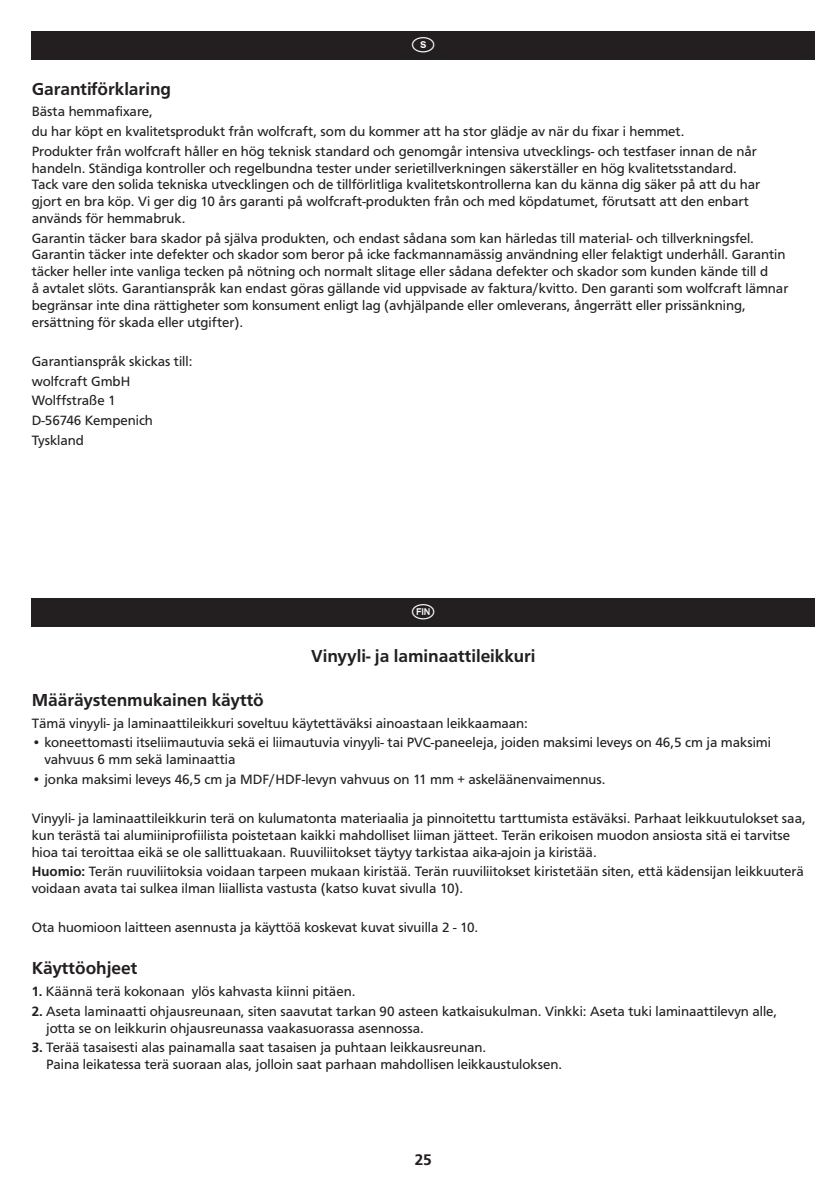
<style>
.page{position:relative;width:840px;height:1191px;background:#fff}
.page>*{position:absolute;margin:0;border:0;box-sizing:border-box;transform-origin:0 0}
.t1{font:24px "Laenderkennzeichen";color:#fff}
.t2{font:500 18px "F015 T";color:#231f20}
.t3{font:500 16px "F015 T";color:#231f20}
.t4{font:14px/16.8px "F015 T";color:#231f20}
.s1{font-weight:500}
</style>
<div class="page">
<div style="left:32px;top:32px;width:782px;height:28px;background:#231f20"></div>
<div style="left:32px;top:599px;width:782px;height:28px;background:#231f20"></div>
<h1 class="t1" style="left:410px;top:32px;width:27px">S</h1>
<p class="t2" style="left:32px;top:82px;width:141px">Garantiförklaring</p>
<p class="t4" style="left:32px;top:103px;width:726px;line-height:19.6px">Bästa hemmafixare,<br>du har köpt en kvalitetsprodukt från wolfcraft, som du kommer att ha stor glädje av när du fixar i hemmet.<br>Produkter från wolfcraft håller en hög teknisk standard och genomgår intensiva utvecklings- och testfaser innan de når</p>
<p class="t4" style="left:32px;top:161px;width:729px">handeln. Ständiga kontroller och regelbundna tester under serietillverkningen säkerställer en hög kvalitetsstandard.<br>Tack vare den solida tekniska utvecklingen och de tillförlitliga kvalitetskontrollerna kan du känna dig säker på att du har gjort en bra köp. Vi ger dig 10 års garanti på wolfcraft-produkten från och med köpdatumet, förutsatt att den enbart används för hemmabruk.</p>
<p class="t4" style="left:32px;top:231px;width:757px">Garantin täcker bara skador på själva produkten, och endast sådana som kan härledas till material- och tillverkningsfel.<br>Garantin täcker inte defekter och skador som beror på icke fackmannamässig användning eller felaktigt underhåll. Garantin täcker heller inte vanliga tecken på nötning och normalt slitage eller sådana defekter och skador som kunden kände till d<br>å avtalet slöts. Garantianspråk kan endast göras gällande vid uppvisade av faktura/kvitto. Den garanti som wolfcraft lämnar begränsar inte dina rättigheter som konsument enligt lag (avhjälpande eller omleverans, ångerrätt eller prissänkning, ersättning för skada eller utgifter).</p>
<p class="t4" style="left:32px;top:352px;width:162px;line-height:19.6px">Garantianspråk skickas till: wolfcraft GmbH<br>Wolffstraße 1<br>D-56746 Kempenich<br>Tyskland</p>
<h1 class="t1" style="left:410px;top:599px;width:27px">q</h1>
<p class="t2" style="left:311px;top:649px;width:226px">Vinyyli- ja laminaattileikkuri</p>
<p class="t2" style="left:32px;top:693px;width:233px">Määräystenmukainen käyttö</p>
<p class="t4" style="left:32px;top:715px;width:497px">Tämä vinyyli- ja laminaattileikkuri soveltuu käytettäväksi ainoastaan leikkaamaan:</p>
<p class="t4" style="left:44px;top:735px;width:727px;text-indent:-13px">• koneettomasti itseliimautuvia sekä ei liimautuvia vinyyli- tai PVC-paneeleja, joiden maksimi leveys on 46,5 cm ja maksimi vahvuus 6 mm sekä laminaattia</p>
<p class="t4" style="left:32px;top:772px;width:575px">• jonka maksimi leveys 46,5 cm ja MDF/HDF-levyn vahvuus on 11 mm + askeläänenvaimennus.</p>
<p class="t4" style="left:32px;top:811px;width:775px">Vinyyli- ja laminaattileikkurin terä on kulumatonta materiaalia ja pinnoitettu tarttumista estäväksi. Parhaat leikkuutulokset saa, kun terästä tai alumiiniprofiilista poistetaan kaikki mahdolliset liiman jätteet. Terän erikoisen muodon ansiosta sitä ei tarvitse hioa tai teroittaa eikä se ole sallittuakaan. Ruuviliitokset täytyy tarkistaa aika-ajoin ja kiristää.</p>
<p class="t4" style="left:32px;top:864px;width:773px"><span class="s1">Huomio:</span> Terän ruuviliitoksia voidaan tarpeen mukaan kiristää. Terän ruuviliitokset kiristetään siten, että kädensijan leikkuuterä voidaan avata tai sulkea ilman liiallista vastusta (katso kuvat sivulla 10).</p>
<p class="t4" style="left:32px;top:920px;width:448px">Ota huomioon laitteen asennusta ja käyttöä koskevat kuvat sivuilla 2 - 10.</p>
<p class="t2" style="left:32px;top:961px;width:107px">Käyttöohjeet</p>
<p class="t4" style="left:32px;top:984px;width:325px"><span class="s1">1.</span> Käännä terä kokonaan ylös kahvasta kiinni pitäen.</p>
<p class="t4" style="left:46px;top:1003px;width:732px;text-indent:-14px"><span class="s1">2.</span> Aseta laminaatti ohjausreunaan, siten saavutat tarkan 90 asteen katkaisukulman. Vinkki: Aseta tuki laminaattilevyn alle, jotta se on leikkurin ohjausreunassa vaakasuorassa asennossa.</p>
<p class="t4" style="left:46px;top:1040px;width:517px;text-indent:-14px"><span class="s1">3.</span> Terää tasaisesti alas painamalla saat tasaisen ja puhtaan leikkausreunan.<br>Paina leikatessa terä suoraan alas, jolloin saat parhaan mahdollisen leikkaustuloksen.</p>
<p class="t3" style="left:414px;top:1153px;width:19px">25</p>
</div>
